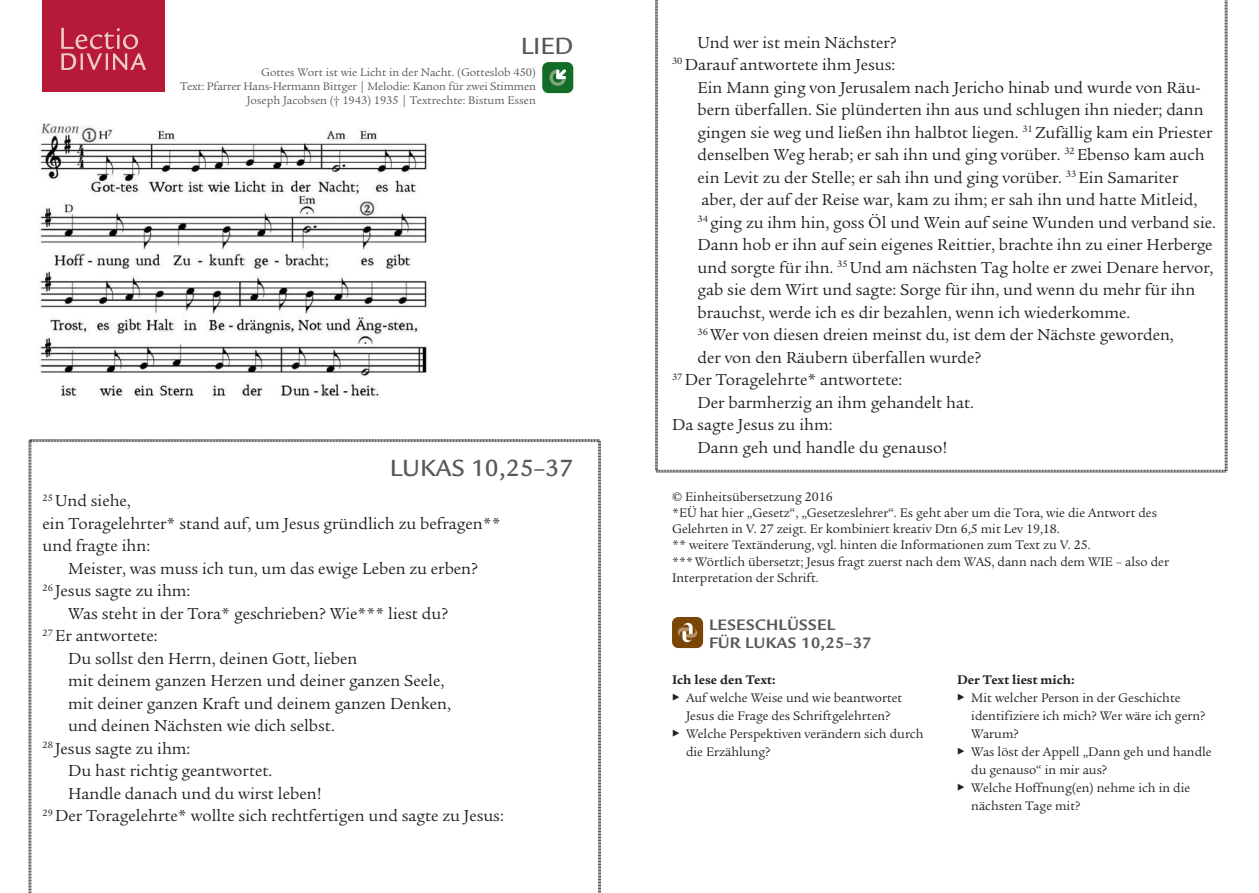
<style>
.page{position:relative;width:1259px;height:893px;background:#fff}
.page>*{position:absolute;margin:0;border:0;box-sizing:border-box;transform-origin:0 0}
.t1{font:500 25.5px "Legacy Sans";color:#57585a}
.t2{font:17.25px/22.5px "Legacy Serif";color:#231f20}
.t3{font:700 16.5px/18px "Legacy Sans";letter-spacing:.02em;color:#57585a}
.t4{font:13.5px/16.2px "Legacy Serif";color:#231f20}
.t5{font:700 13.5px "Legacy Serif";color:#231f20}
.t6{font:12px/14.4px "Legacy Serif";color:#57585a;text-align:right}
.s1{font-family:"Letter Gothic Std"}
</style>
<div class="page">
<img style="left:40px;top:123px;width:387px;height:73px">
<img style="left:40px;top:196px;width:387px;height:74px">
<img style="left:40px;top:271px;width:387px;height:64px">
<img style="left:40px;top:335px;width:387px;height:62px">
<div style="left:43px;top:0;width:122px;height:91px;background:#b71a39"></div>
<svg style="left:61px;top:28px;width:85px;height:42px"></svg>
<div style="left:672px;top:617px;width:31px;height:31px;background:#7a4506;border-radius:6px"></div>
<svg style="left:678px;top:623px;width:19px;height:19px"></svg>
<svg style="left:655px;top:0;width:573px;height:473px"></svg>
<div style="left:542px;top:62px;width:31px;height:31px;background:#146c29;border-radius:6px"></div>
<svg style="left:549px;top:69px;width:17px;height:17px"></svg>
<svg style="left:28px;top:439px;width:573px;height:454px"></svg>
<h1 class="t1" style="left:520px;top:31px;width:54px">LIED</h1>
<p class="t6" style="left:180px;top:65px;width:357px">Gottes Wort ist wie Licht in der Nacht. (Gotteslob 450)<br>Text: Pfarrer Hans-Hermann Bittger | Melodie: Kanon für zwei Stimmen<br>Joseph Jacobsen († 1943) 1935 | Textrechte: Bistum Essen</p>
<h1 class="t1" style="left:390px;top:454px;width:185px">LUKAS 10,25–37</h1>
<p class="t2" style="left:43px;top:490px;width:460px"><sup>25</sup> Und siehe,<br>ein Toragelehrter* stand auf, um Jesus gründlich zu befragen** und fragte ihn:</p>
<p class="t2" style="left:68px;top:557px;width:411px">Meister, was muss ich tun, um das ewige Leben zu erben?</p>
<p class="t2" style="left:43px;top:580px;width:149px"><sup>26</sup> Jesus sagte zu ihm:</p>
<p class="t2" style="left:68px;top:602px;width:381px">Was steht in der Tora* geschrieben? Wie*** liest du?</p>
<p class="t2" style="left:43px;top:625px;width:117px"><sup>27</sup> Er antwortete:</p>
<p class="t2" style="left:68px;top:647px;width:291px">Du sollst den Herrn, deinen Gott, lieben</p>
<p class="t2" style="left:68px;top:670px;width:378px">mit deinem ganzen Herzen und deiner ganzen Seele,</p>
<p class="t2" style="left:68px;top:692px;width:384px">mit deiner ganzen Kraft und deinem ganzen Denken,</p>
<p class="t2" style="left:68px;top:715px;width:268px">und deinen Nächsten wie dich selbst.</p>
<p class="t2" style="left:43px;top:737px;width:149px"><sup>28</sup> Jesus sagte zu ihm:</p>
<p class="t2" style="left:68px;top:760px;width:206px">Du hast richtig geantwortet.</p>
<p class="t2" style="left:68px;top:782px;width:256px">Handle danach und du wirst leben!</p>
<p class="t2" style="left:43px;top:805px;width:463px"><sup>29</sup> Der Toragelehrte* wollte sich rechtfertigen und sagte zu Jesus:</p>
<p class="t2" style="left:697px;top:31px;width:200px">Und wer ist mein Nächster?</p>
<p class="t2" style="left:672px;top:54px;width:225px"><sup>30</sup> Darauf antwortete ihm Jesus:</p>
<p class="t2" style="left:697px;top:76px;width:504px">Ein Mann ging von Jerusalem nach Jericho hinab und wurde von Räu-</p>
<p class="t2" style="left:697px;top:99px;width:508px">bern überfallen. Sie plünderten ihn aus und schlugen ihn nieder; dann</p>
<p class="t2" style="left:697px;top:121px;width:516px">gingen sie weg und ließen ihn halbtot liegen. <sup>31</sup> Zufällig kam ein Priester</p>
<p class="t2" style="left:697px;top:144px;width:509px">denselben Weg herab; er sah ihn und ging vorüber. <sup>32</sup> Ebenso kam auch</p>
<p class="t2" style="left:697px;top:166px;width:482px">ein Levit zu der Stelle; er sah ihn und ging vorüber. <sup>33</sup> Ein Samariter</p>
<p class="t2" style="left:701px;top:189px;width:497px">aber, der auf der Reise war, kam zu ihm; er sah ihn und hatte Mitleid,</p>
<p class="t2" style="left:697px;top:211px;width:520px"><sup>34</sup> ging zu ihm hin, goss Öl und Wein auf seine Wunden und verband sie.</p>
<p class="t2" style="left:697px;top:234px;width:516px">Dann hob er ihn auf sein eigenes Reittier, brachte ihn zu einer Herberge</p>
<p class="t2" style="left:697px;top:256px;width:517px">und sorgte für ihn. <sup>35</sup> Und am nächsten Tag holte er zwei Denare hervor,</p>
<p class="t2" style="left:697px;top:279px;width:499px">gab sie dem Wirt und sagte: Sorge für ihn, und wenn du mehr für ihn</p>
<p class="t2" style="left:697px;top:301px;width:434px">brauchst, werde ich es dir bezahlen, wenn ich wiederkomme.</p>
<p class="t2" style="left:697px;top:324px;width:478px"><sup>36</sup> Wer von diesen dreien meinst du, ist dem der Nächste geworden,</p>
<p class="t2" style="left:697px;top:346px;width:285px">der von den Räubern überfallen wurde?</p>
<p class="t2" style="left:672px;top:369px;width:232px"><sup>37</sup> Der Toragelehrte* antwortete:</p>
<p class="t2" style="left:697px;top:391px;width:278px">Der barmherzig an ihm gehandelt hat.</p>
<p class="t2" style="left:672px;top:414px;width:162px">Da sagte Jesus zu ihm:</p>
<p class="t2" style="left:697px;top:436px;width:252px">Dann geh und handle du genauso!</p>
<p class="t4" style="left:672px;top:488px;width:498px">© Einheitsübersetzung 2016<br>*EÜ hat hier „Gesetz“, „Gesetzeslehrer“. Es geht aber um die Tora, wie die Antwort des Gelehrten in V. 27 zeigt. Er kombiniert kreativ Dtn 6,5 mit Lev 19,18.<br>** weitere Textänderung, vgl. hinten die Informationen zum Text zu V. 25.<br>*** Wörtlich übersetzt; Jesus fragt zuerst nach dem WAS, dann nach dem WIE – also der Interpretation der Schrift.</p>
<p class="t3" style="left:709px;top:616px;width:164px">LESESCHLÜSSEL<br>FÜR LUKAS 10,25–37</p>
<p class="t5" style="left:672px;top:672px;width:105px">Ich lese den Text:</p>
<p class="t4" style="left:672px;top:690px;width:232px"><span class="s1">▶</span> Auf welche Weise und wie beantwortet</p>
<p class="t4" style="left:686px;top:708px;width:206px">Jesus die Frage des Schriftgelehrten?</p>
<p class="t4" style="left:672px;top:726px;width:253px"><span class="s1">▶</span> Welche Perspektiven verändern sich durch</p>
<p class="t4" style="left:686px;top:744px;width:86px">die Erzählung?</p>
<p class="t5" style="left:957px;top:672px;width:119px">Der Text liest mich:</p>
<p class="t4" style="left:957px;top:690px;width:225px"><span class="s1">▶</span> Mit welcher Person in der Geschichte</p>
<p class="t4" style="left:971px;top:708px;width:236px">identifiziere ich mich? Wer wäre ich gern?</p>
<p class="t4" style="left:971px;top:726px;width:49px">Warum?</p>
<p class="t4" style="left:957px;top:744px;width:256px"><span class="s1">▶</span> Was löst der Appell „Dann geh und handle</p>
<p class="t4" style="left:971px;top:762px;width:137px">du genauso“ in mir aus?</p>
<p class="t4" style="left:957px;top:780px;width:235px"><span class="s1">▶</span> Welche Hoffnung(en) nehme ich in die</p>
<p class="t4" style="left:971px;top:798px;width:111px">nächsten Tage mit?</p>
</div>
